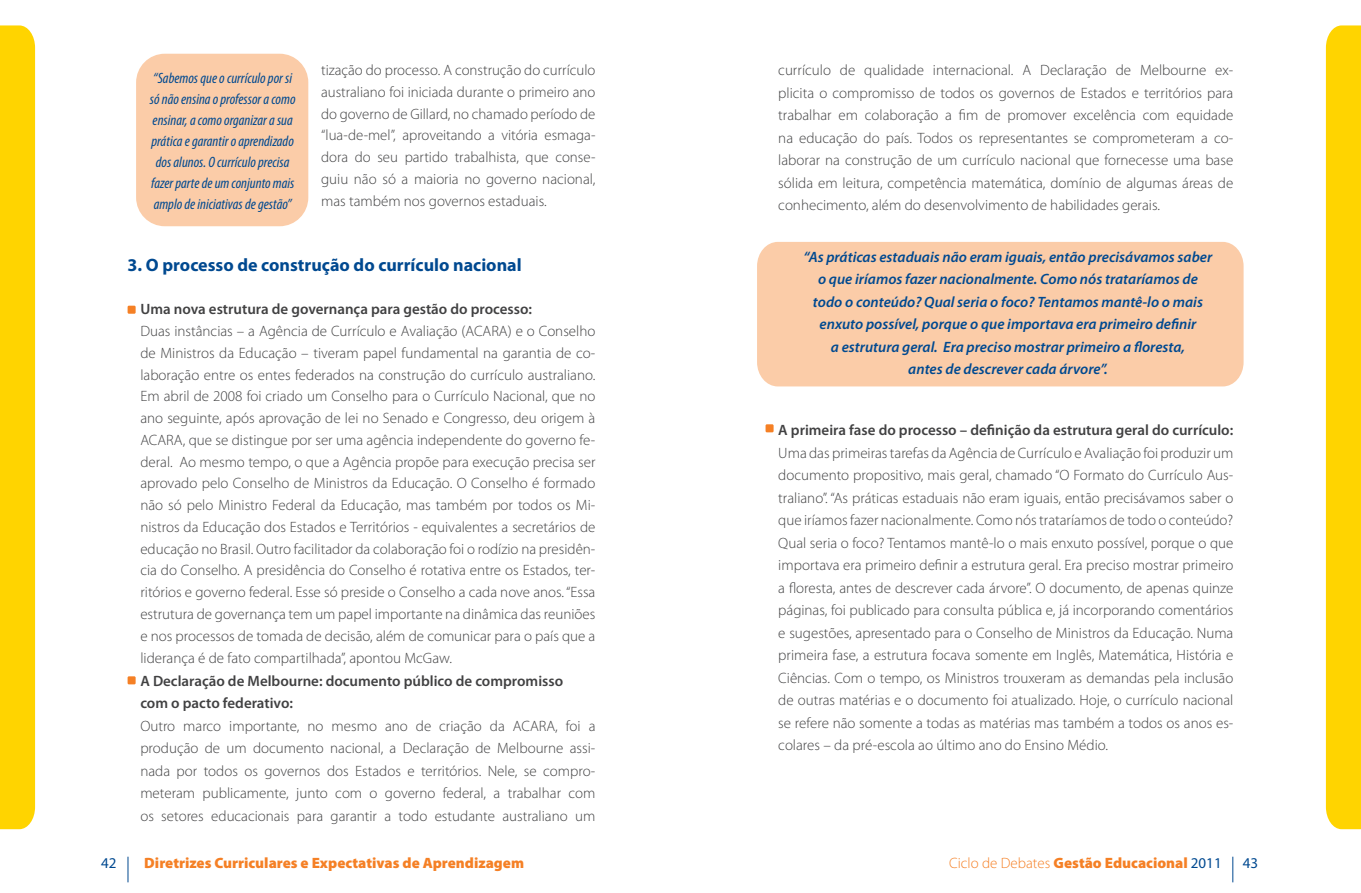
<style>
.page{position:relative;width:1361px;height:893px;background:#fff}
.page>*{position:absolute;margin:0;border:0;box-sizing:border-box;transform-origin:0 0}
.t1{font:700 18px "Myriad Pro";color:#004990}
.t2{font:300 15px/22.5px "Myriad Pro";color:#414142;text-align:justify}
.t3{font:italic 600 15px/22.5px "Myriad Pro";color:#004990;text-align:center}
.t4{font:italic condensed 15px/21px "Myriad Pro";color:#004990;text-align:center}
.t5{font:600 15px/22.5px "Myriad Pro";color:#414142}
.t6{font:900 15px "Myriad Pro";color:#f58025}
.t7{font:15px "Myriad Pro";color:#004990}
.s1{font-weight:300}
.s2{font-weight:400;color:#004990}
</style>
<div class="page">
<svg style="left:1232px;top:857px;width:1px;height:25px"></svg>
<svg style="left:128px;top:857px;width:1px;height:25px"></svg>
<div style="left:136px;top:54px;width:172px;height:172px;background:#fbcca8;border-radius:29px"></div>
<div style="left:1326px;top:25px;width:35px;height:804px;background:#ffd400"></div>
<div style="left:128px;top:306px;width:8px;height:8px;background:#f58025"></div>
<div style="left:765px;top:424px;width:8px;height:8px;background:#f58025"></div>
<div style="left:0;top:25px;width:35px;height:804px;background:#ffd400"></div>
<div style="left:128px;top:676px;width:8px;height:8px;background:#f58025"></div>
<div style="left:757px;top:242px;width:486px;height:144px;background:#fbcca8"></div>
<p class="t4" style="left:150px;top:67px;width:147px">“Sabemos que o currículo por si só não ensina o professor a como ensinar, a como organizar a sua prática e garantir o aprendizado dos alunos. O currículo precisa fazer parte de um conjunto mais amplo de iniciativas de gestão”</p>
<p class="t2" style="left:321px;top:59px;width:276px;line-height:21.8px">tização do processo. A construção do currículo australiano foi iniciada durante o primeiro ano do governo de Gillard, no chamado período de “lua-de-mel”, aproveitando a vitória esmaga&shy;dora do seu partido trabalhista, que conse&shy;guiu não só a maioria no governo nacional, mas também nos governos estaduais.</p>
<p class="t1" style="left:128px;top:253px;width:396px">3. O processo de construção do currículo nacional</p>
<p class="t5" style="left:140px;top:298px;width:393px">Uma nova estrutura de governança para gestão do processo:</p>
<p class="t2" style="left:140px;top:320px;width:457px;line-height:21.8px">Duas instâncias – a Agência de Currículo e Avaliação (ACARA) e o Conselho de Ministros da Educação – tiveram papel fundamental na garantia de co&shy;laboração entre os entes federados na construção do currículo australiano.<br>Em abril de 2008 foi criado um Conselho para o Currículo Nacional, que no ano seguinte, após aprovação de lei no Senado e Congresso, deu origem à ACARA, que se distingue por ser uma agência independente do governo fe&shy;deral. Ao mesmo tempo, o que a Agência propõe para execução precisa ser aprovado pelo Conselho de Ministros da Educação. O Conselho é formado não só pelo Ministro Federal da Educação, mas também por todos os Mi&shy;nistros da Educação dos Estados e Territórios - equivalentes a secretários de educação no Brasil. Outro facilitador da colaboração foi o rodízio na presidên&shy;cia do Conselho. A presidência do Conselho é rotativa entre os Estados, ter&shy;ritórios e governo federal. Esse só preside o Conselho a cada nove anos. “Essa estrutura de governança tem um papel importante na dinâmica das reuniões e nos processos de tomada de decisão, além de comunicar para o país que a liderança é de fato compartilhada”, apontou McGaw.</p>
<p class="t5" style="left:140px;top:669px;width:424px">A Declaração de Melbourne: documento público de compromisso com o pacto federativo:</p>
<p class="t2" style="left:140px;top:714px;width:457px">Outro marco importante, no mesmo ano de criação da ACARA, foi a produção de um documento nacional, a Declaração de Melbourne assi&shy;nada por todos os governos dos Estados e territórios. Nele, se compro&shy;meteram publicamente, junto com o governo federal, a trabalhar com os setores educacionais para garantir a todo estudante australiano um</p>
<p class="t2" style="left:778px;top:59px;width:457px">currículo de qualidade internacional. A Declaração de Melbourne ex&shy;plicita o compromisso de todos os governos de Estados e territórios para trabalhar em colaboração a fim de promover excelência com equidade na educação do país. Todos os representantes se comprometeram a co&shy;laborar na construção de um currículo nacional que fornecesse uma base sólida em leitura, competência matemática, domínio de algumas áreas de conhecimento, além do desenvolvimento de habilidades gerais.</p>
<p class="t3" style="left:803px;top:245px;width:410px">“As práticas estaduais não eram iguais, então precisávamos saber o que iríamos fazer nacionalmente. Como nós trataríamos de todo o conteúdo? Qual seria o foco? Tentamos mantê-lo o mais enxuto possível, porque o que importava era primeiro definir<br>a estrutura geral. Era preciso mostrar primeiro a floresta,<br>antes de descrever cada árvore”.</p>
<p class="t5" style="left:778px;top:418px;width:456px">A primeira fase do processo – definição da estrutura geral do currículo:</p>
<p class="t2" style="left:778px;top:441px;width:457px">Uma das primeiras tarefas da Agência de Currículo e Avaliação foi produzir um documento propositivo, mais geral, chamado “O Formato do Currículo Aus&shy;traliano”. “As práticas estaduais não eram iguais, então precisávamos saber o que iríamos fazer nacionalmente. Como nós trataríamos de todo o conteúdo?<br>Qual seria o foco? Tentamos mantê-lo o mais enxuto possível, porque o que importava era primeiro definir a estrutura geral. Era preciso mostrar primeiro a floresta, antes de descrever cada árvore”. O documento, de apenas quinze páginas, foi publicado para consulta pública e, já incorporando comentários e sugestões, apresentado para o Conselho de Ministros da Educação. Numa primeira fase, a estrutura focava somente em Inglês, Matemática, História e Ciências. Com o tempo, os Ministros trouxeram as demandas pela inclusão de outras matérias e o documento foi atualizado. Hoje, o currículo nacional se refere não somente a todas as matérias mas também a todos os anos es&shy;colares – da pré-escola ao último ano do Ensino Médio.</p>
<p class="t7" style="left:101px;top:853px;width:17px">42</p>
<p class="t6" style="left:144px;top:853px;width:381px">Diretrizes Curriculares e Expectativas de Aprendizagem</p>
<p class="t6" style="left:949px;top:853px;width:274px"><span class="s1">Ciclo de Debates</span> Gestão Educacional <span class="s2">2011</span></p>
<p class="t7" style="left:1243px;top:853px;width:17px">43</p>
</div>
